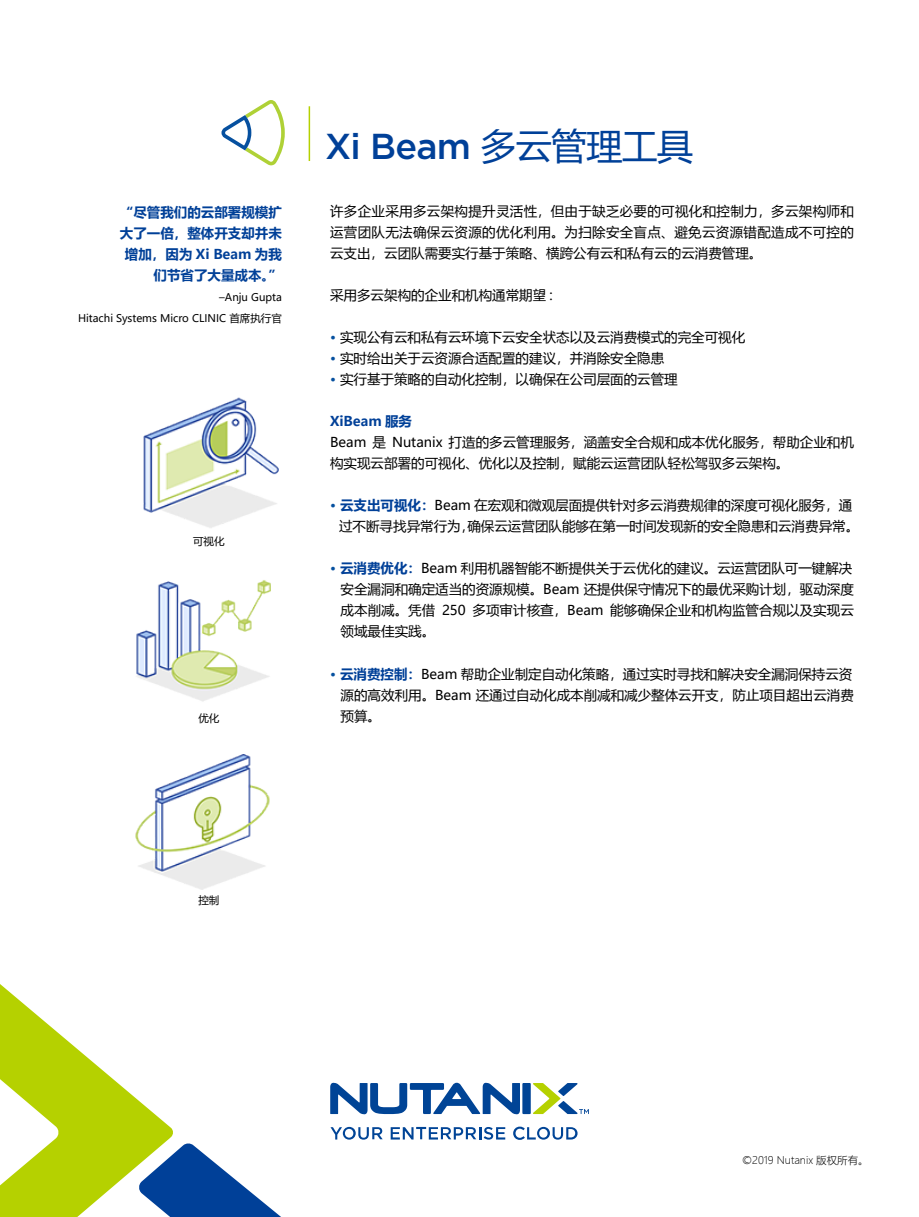
<style>
.page{position:relative;width:919px;height:1217px;background:#fff}
.page>*{position:absolute;margin:0;border:0;box-sizing:border-box;transform-origin:0 0}
.t1{font:500 36px "Gotham";letter-spacing:-.02em;color:#004098}
.t2{font:13.5px/21px "Microsoft Ya Hei";color:#000;text-align:justify}
.t3{font:700 13.5px/21px "Microsoft Ya Hei";color:#004098;text-align:right}
.t4{font:10.5px/21px "Microsoft Ya Hei";color:#000;text-align:right}
.t5{font:300 10.5px "Microsoft Ya Hei";color:#000}
.s1{font-family:"Microsoft Ya Hei";font-weight:400}
.s2{color:#06509f}
.s3{font-weight:700;color:#004098}
</style>
<div class="page">
<svg style="left:0;top:984px;width:280px;height:232px"></svg>
<hr style="left:308px;top:106px;width:2px;height:55px;background:#b5d100">
<div style="left:522px;top:1082px;width:8px;height:31px;background:#004496"></div>
<svg style="left:330px;top:1082px;width:190px;height:32px"></svg>
<svg style="left:330px;top:1126px;width:52px;height:13px"></svg>
<svg style="left:390px;top:1126px;width:115px;height:13px"></svg>
<svg style="left:513px;top:1126px;width:64px;height:13px"></svg>
<svg style="left:533px;top:1083px;width:56px;height:30px"></svg>
<svg style="left:221px;top:100px;width:64px;height:65px"></svg>
<img style="left:143px;top:397px;width:135px;height:131px">
<img style="left:136px;top:580px;width:134px;height:122px">
<img style="left:135px;top:754px;width:135px;height:135px">
<p class="t3" style="left:120px;top:201px;width:164px">“尽管我们的云部署规模扩大了一倍，整体开支却并未增加，因为 Xi Beam 为我们节省了大量成本。”</p>
<p class="t4" style="left:78px;top:286px;width:205px">–Anju Gupta<br>Hitachi Systems Micro CLINIC 首席执行官</p>
<p class="t4" style="left:193px;top:530px;width:33px">可视化</p>
<p class="t4" style="left:198px;top:707px;width:22px">优化</p>
<h1 class="t1" style="left:325px;top:122px;width:369px">Xi Beam <span class="s1">多云管理工具</span></h1>
<p class="t2" style="left:330px;top:200px;width:525px">许多企业采用多云架构提升灵活性，但由于缺乏必要的可视化和控制力，多云架构师和运营团队无法确保云资源的优化利用。为扫除安全盲点、避免云资源错配造成不可控的云支出，云团队需要实行基于策略、横跨公有云和私有云的云消费管理。</p>
<p class="t2" style="left:330px;top:284px;width:224px">采用多云架构的企业和机构通常期望 :</p>
<p class="t2" style="left:330px;top:326px;width:416px"><span class="s2">•</span> 实现公有云和私有云环境下云安全状态以及云消费模式的完全可视化</p>
<p class="t2" style="left:330px;top:347px;width:335px"><span class="s2">•</span> 实时给出关于云资源合适配置的建议，并消除安全隐患</p>
<p class="t2" style="left:330px;top:368px;width:349px"><span class="s2">•</span> 实行基于策略的自动化控制，以确保在公司层面的云管理</p>
<p class="t3" style="left:330px;top:410px;width:83px">XiBeam 服务</p>
<p class="t2" style="left:330px;top:431px;width:525px">Beam 是 Nutanix 打造的多云管理服务，涵盖安全合规和成本优化服务，帮助企业和机构实现云部署的可视化、优化以及控制，赋能云运营团队轻松驾驭多云架构。</p>
<p class="t2" style="left:339px;top:494px;width:521px;text-indent:-9px"><span class="s2">•</span> <span class="s3">云支出可视化：</span>Beam 在宏观和微观层面提供针对多云消费规律的深度可视化服务，通过不断寻找异常行为，确保云运营团队能够在第一时间发现新的安全隐患和云消费异常。</p>
<p class="t2" style="left:340px;top:557px;width:514px;text-indent:-11px"><span class="s2">•</span> <span class="s3">云消费优化：</span>Beam 利用机器智能不断提供关于云优化的建议。云运营团队可一键解决安全漏洞和确定适当的资源规模。Beam 还提供保守情况下的最优采购计划，驱动深度成本削减。凭借 250 多项审计核查，Beam 能够确保企业和机构监管合规以及实现云领域最佳实践。</p>
<p class="t2" style="left:340px;top:662px;width:514px;text-indent:-11px"><span class="s2">•</span> <span class="s3">云消费控制：</span>Beam 帮助企业制定自动化策略，通过实时寻找和解决安全漏洞保持云资源的高效利用。Beam 还通过自动化成本削减和减少整体云开支，防止项目超出云消费预算。</p>
<p class="t4" style="left:198px;top:889px;width:22px">控制</p>
<p class="t5" style="left:742px;top:1152px;width:128px">©2019 Nutanix 版权所有。</p>
</div>
